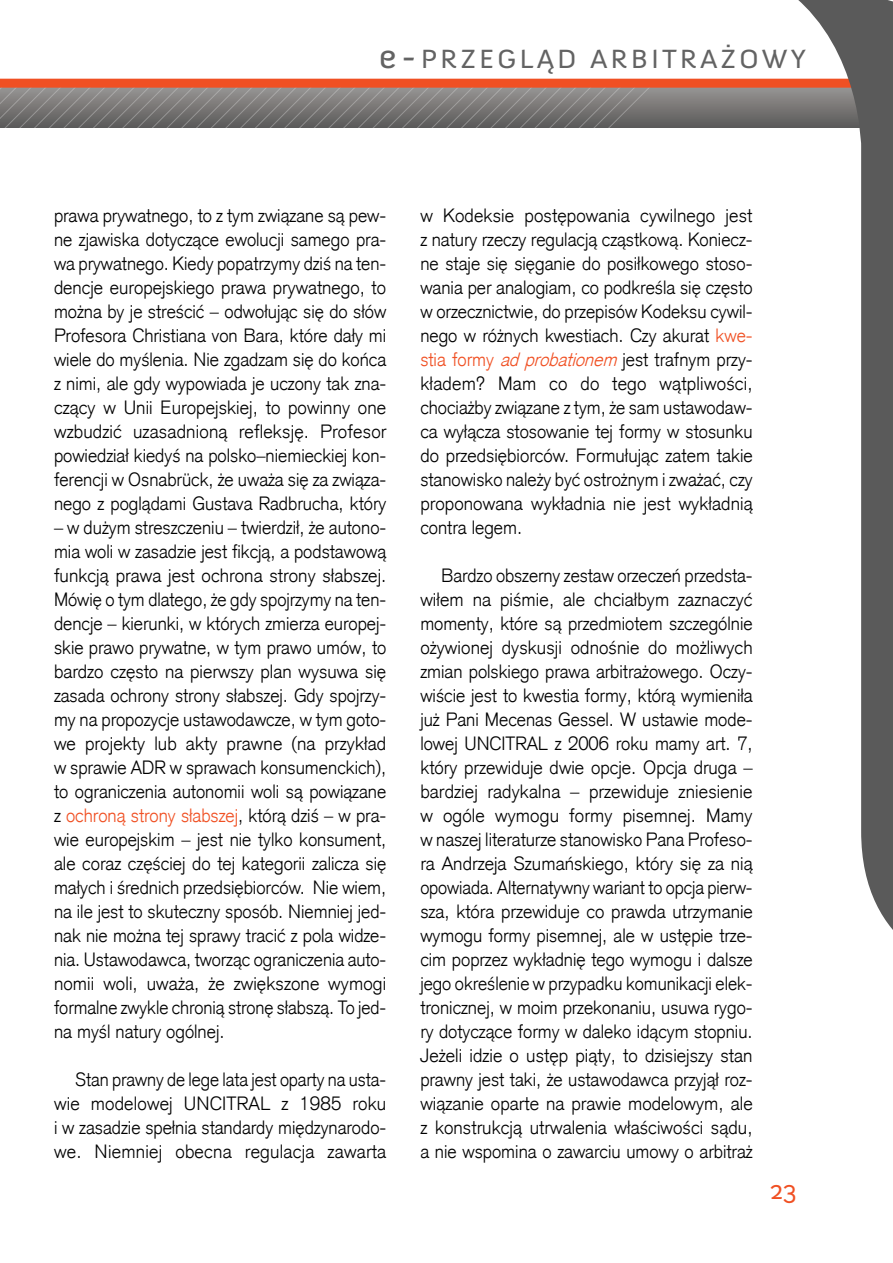
<style>
.page{position:relative;width:893px;height:1263px;background:#fff}
.page>*{position:absolute;margin:0;border:0;box-sizing:border-box;transform-origin:0 0}
.t1{font:27px "Anivers";letter-spacing:.1em;color:#636363;scale:1.1 1}
.t2{font:26.4px "Anivers";color:#f05023}
.t3{font:300 18.75px/24px "Akzidenz Grotesk CE";color:#000;text-align:justify}
.t4{font:300 18.75px/24px "Akzidenz Grotesk CE";color:#000;text-align:justify;scale:.96 1}
.s1{font-size:34.65px}
.s2{color:#f05023}
.s3{font-style:italic;color:#f05023}
</style>
<div class="page">
<svg style="left:654px;top:88px;width:138px;height:40px;background:#777675"></svg>
<svg style="left:0;top:88px;width:654px;height:40px;background:#7b7978"></svg>
<div style="left:0;top:79px;width:893px;height:9px;background:#f05023"></div>
<svg style="left:792px;top:0;width:101px;height:930px"></svg>
<h1 class="t1" style="left:379px;top:44px;width:390px"><span class="s1">e-</span>PRZEGLĄD ARBITRAŻOWY</h1>
<p class="t3" style="left:54px;top:203px;width:334px">prawa prywatnego, to z tym związane są pew&shy;ne zjawiska dotyczące ewolucji samego pra&shy;wa prywatnego. Kiedy popatrzymy dziś na ten&shy;dencje europejskiego prawa prywatnego, to można by je streścić – odwołując się do słów Profesora Christiana von Bara, które dały mi wiele do myślenia. Nie zgadzam się do końca z nimi, ale gdy wypowiada je uczony tak zna&shy;czący w Unii Europejskiej, to powinny one wzbudzić uzasadnioną refleksję. Profesor powiedział kiedyś na polsko–niemieckiej kon&shy;ferencji w Osnabrück, że uważa się za związa&shy;nego z poglądami Gustava Radbrucha, który</p>
<p class="t3" style="left:54px;top:515px;width:334px">– w dużym streszczeniu – twierdził, że autono&shy;mia woli w zasadzie jest fikcją, a podstawową funkcją prawa jest ochrona strony słabszej.<br>Mówię o tym dlatego, że gdy spojrzymy na ten&shy;dencje – kierunki, w których zmierza europej&shy;skie prawo prywatne, w tym prawo umów, to bardzo często na pierwszy plan wysuwa się zasada ochrony strony słabszej. Gdy spojrzy&shy;my na propozycje ustawodawcze, w tym goto&shy;we projekty lub akty prawne (na przykład w sprawie ADR w sprawach konsumenckich), to ograniczenia autonomii woli są powiązane z <span class="s2">ochroną strony słabszej</span>, którą dziś – w pra&shy;wie europejskim – jest nie tylko konsument, ale coraz częściej do tej kategorii zalicza się małych i średnich przedsiębiorców. Nie wiem, na ile jest to skuteczny sposób. Niemniej jed&shy;nak nie można tej sprawy tracić z pola widze&shy;nia. Ustawodawca, tworząc ograniczenia auto&shy;nomii woli, uważa, że zwiększone wymogi formalne zwykle chronią stronę słabszą. To jed&shy;na myśl natury ogólnej.</p>
<p class="t4" style="left:54px;top:1067px;width:348px;text-indent:21px">Stan prawny de lege lata jest oparty na usta&shy;wie modelowej UNCITRAL z 1985 roku i w zasadzie spełnia standardy międzynarodo&shy;we. Niemniej obecna regulacja zawarta</p>
<p class="t3" style="left:420px;top:203px;width:334px">w Kodeksie postępowania cywilnego jest z natury rzeczy regulacją cząstkową. Koniecz&shy;ne staje się sięganie do posiłkowego stoso&shy;wania per analogiam, co podkreśla się często w orzecznictwie, do przepisów Kodeksu cywil&shy;nego w różnych kwestiach. Czy akurat <span class="s2">kwe&shy;stia formy</span> <span class="s3">adprobationem</span> jest trafnym przy&shy;kładem? Mam co do tego wątpliwości, chociażby związane z tym, że sam ustawodaw&shy;ca wyłącza stosowanie tej formy w stosunku do przedsiębiorców. Formułując zatem takie stanowisko należy być ostrożnym i zważać, czy proponowana wykładnia nie jest wykładnią contra legem.</p>
<p class="t3" style="left:420px;top:563px;width:334px;text-indent:21px">Bardzo obszerny zestaw orzeczeń przedsta&shy;wiłem na piśmie, ale chciałbym zaznaczyć momenty, które są przedmiotem szczególnie ożywionej dyskusji odnośnie do możliwych zmian polskiego prawa arbitrażowego. Oczy&shy;wiście jest to kwestia formy, którą wymieniła już Pani Mecenas Gessel. W ustawie mode&shy;lowej UNCITRAL z 2006 roku mamy art. 7, który przewiduje dwie opcje. Opcja druga – bardziej radykalna – przewiduje zniesienie w ogóle wymogu formy pisemnej. Mamy w naszej literaturze stanowisko Pana Profeso&shy;ra Andrzeja Szumańskiego, który się za nią opowiada. Alternatywny wariant to opcja pierw&shy;sza, która przewiduje co prawda utrzymanie wymogu formy pisemnej, ale w ustępie trze&shy;cim poprzez wykładnię tego wymogu i dalsze jego określenie w przypadku komunikacji elek&shy;tronicznej, w moim przekonaniu, usuwa rygo&shy;ry dotyczące formy w daleko idącym stopniu.<br>Jeżeli idzie o ustęp piąty, to dzisiejszy stan prawny jest taki, że ustawodawca przyjął roz&shy;wiązanie oparte na prawie modelowym, ale z konstrukcją utrwalenia właściwości sądu, a nie wspomina o zawarciu umowy o arbitraż</p>
<h2 class="t2" style="left:770px;top:1175px;width:29px">23</h2>
</div>
